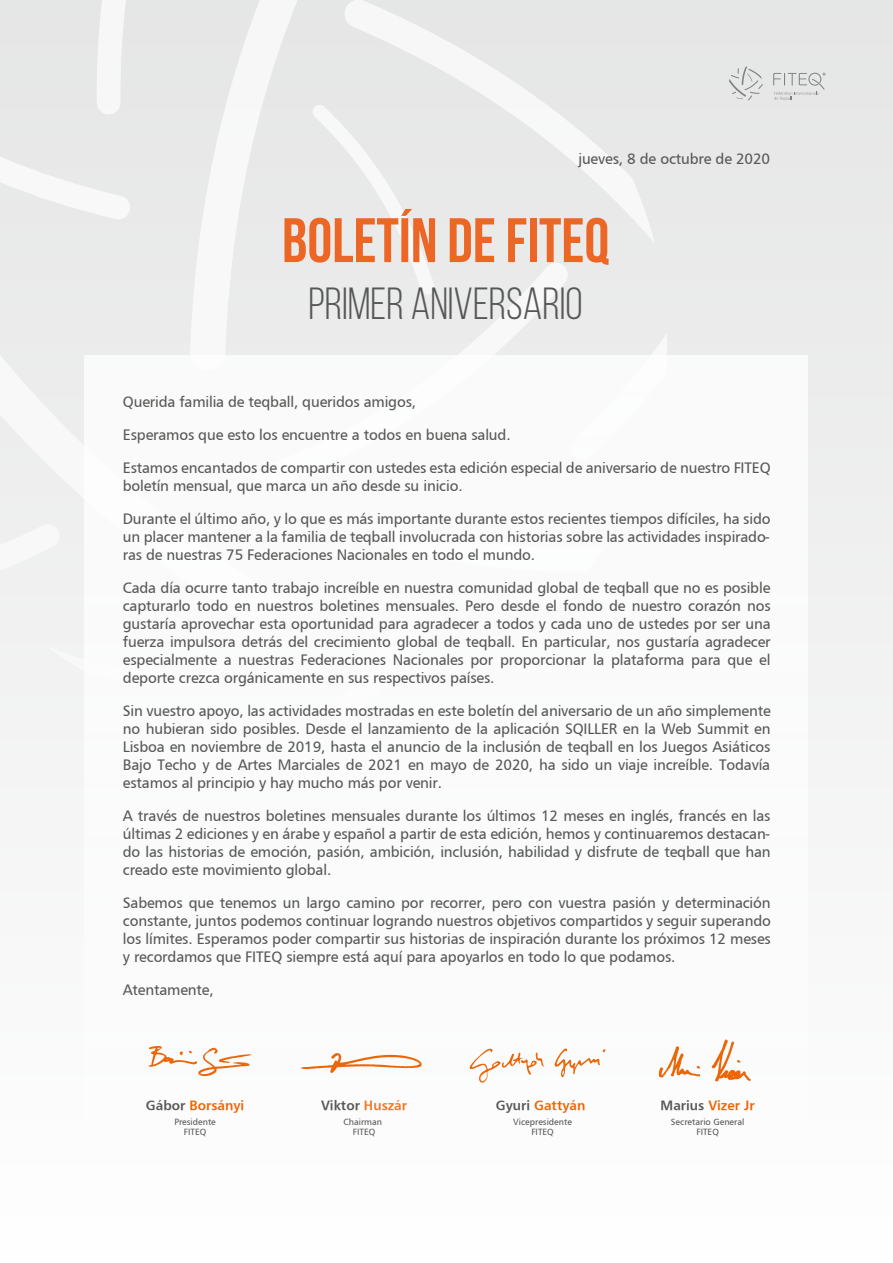
<style>
.page{position:relative;width:893px;height:1263px;background:#fff}
.page>*{position:absolute;margin:0;border:0;box-sizing:border-box;transform-origin:0 0}
.t1{font:700 62.7px "Bebas Neue";color:#ec6725}
.t2{font:45px "Bebas Neue";color:#575756}
.t3{font:15px/18px "H Humanist 777 BT";letter-spacing:-.01em;color:#575756;text-align:justify}
.t4{font:13.35px "H Humanist 777 BT Bold";color:#ec6608}
.t5{font:13.35px "H Humanist 777 BT Bold";color:#585857}
.t6{font:9px "H Humanist 777 BT";color:#585857}
.s1{color:#ef7725}
.s2{color:#585857}
</style>
<div class="page">
<div style="left:0;top:0;width:893px;height:1263px;background:linear-gradient(to bottom,#e4e5e5,#fefefe)"></div>
<svg style="left:569px;top:333px;width:98px;height:22px;background:#ececec"></svg>
<svg style="left:298px;top:263px;width:271px;height:92px;background:#ececec"></svg>
<svg style="left:312px;top:105px;width:123px;height:190px;background:#eaebeb"></svg>
<div style="left:46px;top:645px;width:38px;height:42px;background:#f2f2f2"></div>
<svg style="left:96px;top:0;width:30px;height:114px"></svg>
<svg style="left:343px;top:0;width:312px;height:243px"></svg>
<svg style="left:0;top:156px;width:131px;height:65px"></svg>
<div style="left:0;top:355px;width:84px;height:282px;background:#f0f0f0"></div>
<svg style="left:190px;top:0;width:108px;height:355px"></svg>
<svg style="left:729px;top:67px;width:34px;height:33px"></svg>
<svg style="left:773px;top:73px;width:52px;height:28px"></svg>
<div style="left:84px;top:355px;width:724px;height:908px;background:#fbfbfb"></div>
<svg style="left:554px;top:1048px;width:51px;height:29px"></svg>
<svg style="left:469px;top:1048px;width:75px;height:35px"></svg>
<svg style="left:149px;top:1046px;width:102px;height:30px"></svg>
<svg style="left:301px;top:1053px;width:121px;height:20px"></svg>
<svg style="left:712px;top:1039px;width:39px;height:42px"></svg>
<svg style="left:659px;top:1046px;width:41px;height:31px"></svg>
<p class="t3" style="left:578px;top:149px;width:193px">jueves, 8 de octubre de 2020</p>
<h1 class="t1" style="left:282px;top:206px;width:329px">BOLETÍN DE FITEQ</h1>
<h2 class="t2" style="left:308px;top:279px;width:276px">PRIMER ANIVERSARIO</h2>
<p class="t3" style="left:123px;top:392px;width:295px">Querida familia de teqball, queridos amigos,</p>
<p class="t3" style="left:123px;top:425px;width:389px">Esperamos que esto los encuentre a todos en buena salud.</p>
<p class="t3" style="left:123px;top:458px;width:649px">Estamos encantados de compartir con ustedes esta edición especial de aniversario de nuestro FITEQ boletín mensual, que marca un año desde su inicio.</p>
<p class="t3" style="left:123px;top:509px;width:649px">Durante el último año, y lo que es más importante durante estos recientes tiempos difíciles, ha sido un placer mantener a la familia de teqball involucrada con historias sobre las actividades inspirado&shy;ras de nuestras 75 Federaciones Nacionales en todo el mundo.</p>
<p class="t3" style="left:123px;top:578px;width:649px">Cada día ocurre tanto trabajo increíble en nuestra comunidad global de teqball que no es posible capturarlo todo en nuestros boletines mensuales. Pero desde el fondo de nuestro corazón nos gustaría aprovechar esta oportunidad para agradecer a todos y cada uno de ustedes por ser una fuerza impulsora detrás del crecimiento global de teqball. En particular, nos gustaría agradecer especialmente a nuestras Federaciones Nacionales por proporcionar la plataforma para que el deporte crezca orgánicamente en sus respectivos países.</p>
<p class="t3" style="left:123px;top:701px;width:649px">Sin vuestro apoyo, las actividades mostradas en este boletín del aniversario de un año simplemente no hubieran sido posibles. Desde el lanzamiento de la aplicación SQILLER en la Web Summit en Lisboa en noviembre de 2019, hasta el anuncio de la inclusión de teqball en los Juegos Asiáticos Bajo Techo y de Artes Marciales de 2021 en mayo de 2020, ha sido un viaje increíble. Todavía estamos al principio y hay mucho más por venir.</p>
<p class="t3" style="left:123px;top:806px;width:649px">A través de nuestros boletines mensuales durante los últimos 12 meses en inglés, francés en las últimas 2 ediciones y en árabe y español a partir de esta edición, hemos y continuaremos destacan&shy;do las historias de emoción, pasión, ambición, inclusión, habilidad y disfrute de teqball que han creado este movimiento global.</p>
<p class="t3" style="left:123px;top:893px;width:650px">Sabemos que tenemos un largo camino por recorrer, pero con vuestra pasión y determinación constante, juntos podemos continuar logrando nuestros objetivos compartidos y seguir superando los límites. Esperamos poder compartir sus historias de inspiración durante los próximos 12 meses y recordamos que FITEQ siempre está aquí para apoyarlos en todo lo que podamos.</p>
<p class="t3" style="left:123px;top:980px;width:92px">Atentamente,</p>
<p class="t5" style="left:321px;top:1097px;width:88px">Viktor <span class="s1">Huszár</span></p>
<p class="t6" style="left:343px;top:1116px;width:40px">Chairman</p>
<p class="t4" style="left:146px;top:1097px;width:100px"><span class="s2">Gábor</span> Borsányi</p>
<p class="t6" style="left:174px;top:1116px;width:43px">Presidente</p>
<p class="t4" style="left:496px;top:1097px;width:91px"><span class="s2">Gyuri</span> Gattyán</p>
<p class="t6" style="left:513px;top:1116px;width:60px">Vicepresidente</p>
<p class="t4" style="left:661px;top:1097px;width:96px"><span class="s2">Marius</span> Vizer Jr</p>
<p class="t6" style="left:671px;top:1116px;width:75px">Secretario General</p>
<p class="t6" style="left:184px;top:1126px;width:24px">FITEQ</p>
<p class="t6" style="left:353px;top:1126px;width:24px">FITEQ</p>
<p class="t6" style="left:531px;top:1126px;width:24px">FITEQ</p>
<p class="t6" style="left:696px;top:1126px;width:24px">FITEQ</p>
</div>
